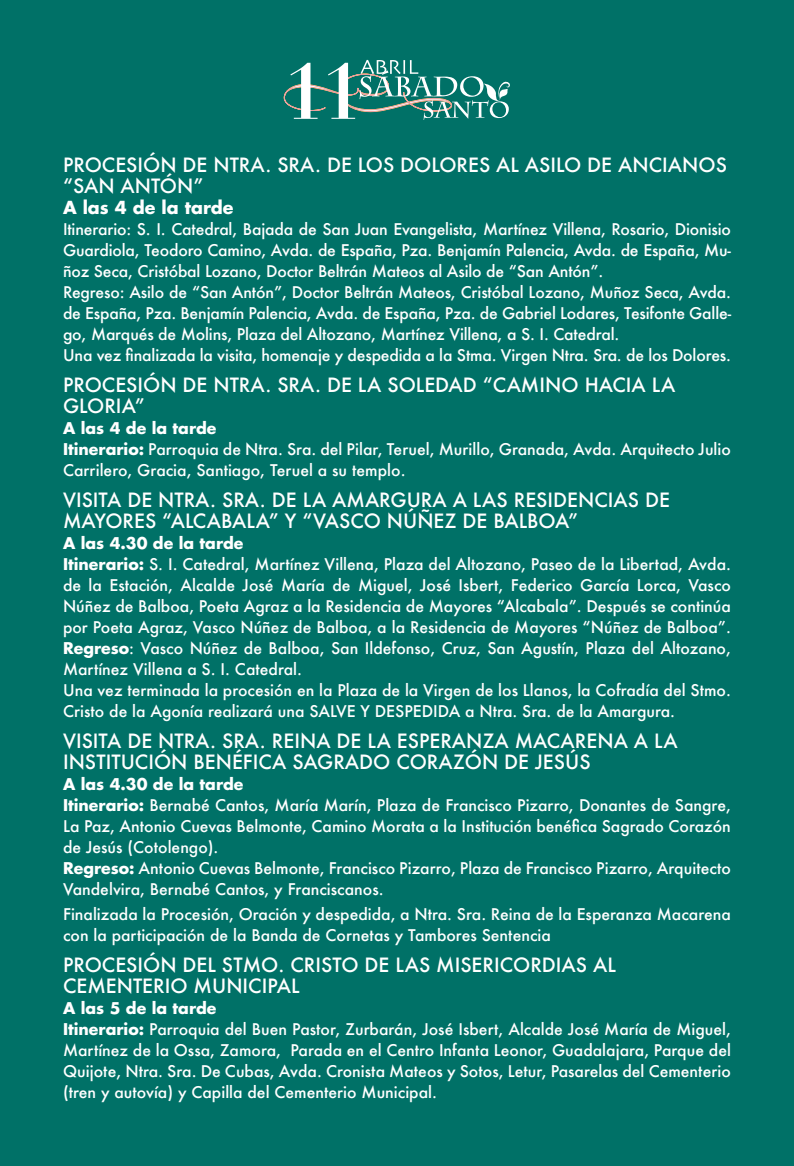
<style>
.page{position:relative;width:794px;height:1166px;background:#007167}
.page>*{position:absolute;margin:0;border:0;box-sizing:border-box;transform-origin:0 0}
.t1{font:500 19.25px/21px "Futura";color:#fff}
.t2{font:700 17.5px "Futura";color:#fff}
.t3{font:500 15.75px/21px "Futura";color:#fff}
.s1{font-weight:700}
</style>
<div class="page">
<svg style="left:284px;top:60px;width:226px;height:60px"></svg>
<p class="t1" style="left:63px;top:154px;width:665px">PROCESIÓN DE NTRA. SRA. DE LOS DOLORES AL ASILO DE ANCIANOS “SAN ANTÓN”</p>
<p class="t2" style="left:63px;top:195px;width:172px">A las 4 de la tarde</p>
<p class="t3" style="left:63px;top:218px;width:669px">Itinerario: S. I. Catedral, Bajada de San Juan Evangelista, Martínez Villena, Rosario, Dionisio Guardiola, Teodoro Camino, Avda. de España, Pza. Benjamín Palencia, Avda. de España, Mu&shy;ñoz Seca, Cristóbal Lozano, Doctor Beltrán Mateos al Asilo de “San Antón”.<br>Regreso: Asilo de “San Antón”, Doctor Beltrán Mateos, Cristóbal Lozano, Muñoz Seca, Avda. de España, Pza. Benjamín Palencia, Avda. de España, Pza. de Gabriel Lodares, Tesifonte Galle&shy;go, Marqués de Molins, Plaza del Altozano, Martínez Villena, a S. I. Catedral.<br>Una vez finalizada la visita, homenaje y despedida a la Stma. Virgen Ntra. Sra. de los Dolores.</p>
<p class="t1" style="left:63px;top:374px;width:614px">PROCESIÓN DE NTRA. SRA. DE LA SOLEDAD “CAMINO HACIA LA<br>GLORIA”</p>
<p class="t3" style="left:63px;top:417px;width:669px"><span class="s1">A las 4 de la tarde<br>Itinerario:</span> Parroquia de Ntra. Sra. del Pilar, Teruel, Murillo, Granada, Avda. Arquitecto Julio<br>Carrilero, Gracia, Santiago, Teruel a su templo.</p>
<p class="t1" style="left:63px;top:489px;width:608px">VISITA DE NTRA. SRA. DE LA AMARGURA A LAS RESIDENCIAS DE<br>MAYORES “ALCABALA” Y “VASCO NÚÑEZ DE BALBOA”</p>
<p class="t3" style="left:63px;top:532px;width:669px"><span class="s1">A las 4.30 de la tarde<br>Itinerario:</span> S. I. Catedral, Martínez Villena, Plaza del Altozano, Paseo de la Libertad, Avda. de la Estación, Alcalde José María de Miguel, José Isbert, Federico García Lorca, Vasco Núñez de Balboa, Poeta Agraz a la Residencia de Mayores “Alcabala”. Después se continúa por Poeta Agraz, Vasco Núñez de Balboa, a la Residencia de Mayores “Núñez de Balboa”.<br><span class="s1">Regreso</span>: Vasco Núñez de Balboa, San Ildefonso, Cruz, San Agustín, Plaza del Altozano, Martínez Villena a S. I. Catedral.<br>Una vez terminada la procesión en la Plaza de la Virgen de los Llanos, la Cofradía del Stmo.<br>Cristo de la Agonía realizará una SALVE Y DESPEDIDA a Ntra. Sra. de la Amargura.</p>
<p class="t1" style="left:63px;top:729px;width:616px">VISITA DE NTRA. SRA. REINA DE LA ESPERANZA MACARENA A LA<br>INSTITUCIÓN BENÉFICA SAGRADO CORAZÓN DE JESÚS</p>
<p class="t3" style="left:63px;top:773px;width:669px"><span class="s1">A las 4.30 de la tarde<br>Itinerario:</span> Bernabé Cantos, María Marín, Plaza de Francisco Pizarro, Donantes de Sangre, La Paz, Antonio Cuevas Belmonte, Camino Morata a la Institución benéfica Sagrado Corazón de Jesús (Cotolengo).<br><span class="s1">Regreso:</span> Antonio Cuevas Belmonte, Francisco Pizarro, Plaza de Francisco Pizarro, Arquitecto Vandelvira, Bernabé Cantos, y Franciscanos.</p>
<p class="t3" style="left:63px;top:904px;width:669px">Finalizada la Procesión, Oración y despedida, a Ntra. Sra. Reina de la Esperanza Macarena con la participación de la Banda de Cornetas y Tambores Sentencia</p>
<p class="t1" style="left:63px;top:954px;width:554px">PROCESIÓN DEL STMO. CRISTO DE LAS MISERICORDIAS AL<br>CEMENTERIO MUNICIPAL</p>
<p class="t3" style="left:63px;top:998px;width:669px"><span class="s1">A las 5 de la tarde<br>Itinerario:</span> Parroquia del Buen Pastor, Zurbarán, José Isbert, Alcalde José María de Miguel, Martínez de la Ossa, Zamora, Parada en el Centro Infanta Leonor, Guadalajara, Parque del Quijote, Ntra. Sra. De Cubas, Avda. Cronista Mateos y Sotos, Letur, Pasarelas del Cementerio (tren y autovía) y Capilla del Cementerio Municipal.</p>
</div>
